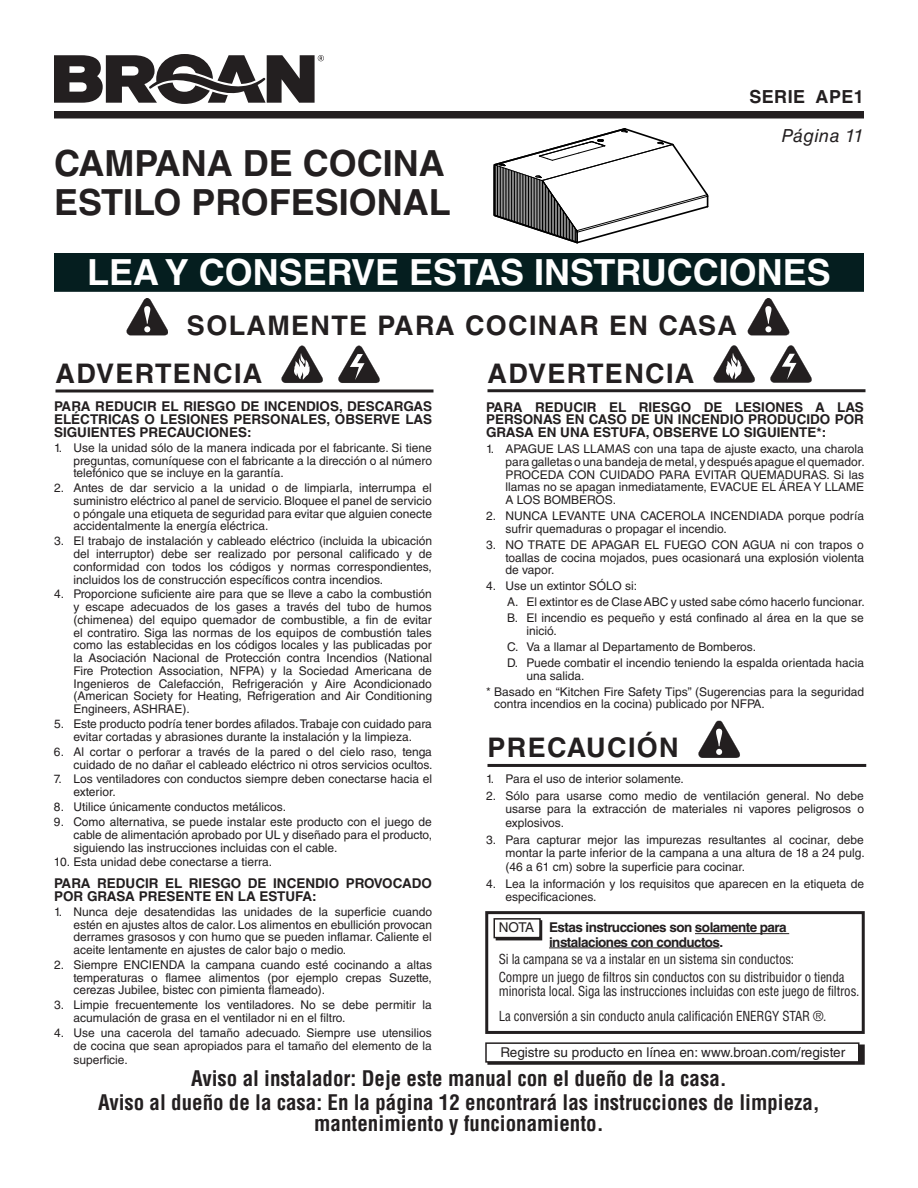
<style>
.page{position:relative;width:918px;height:1188px;background:#fff}
.page>*{position:absolute;margin:0;border:0;box-sizing:border-box;transform-origin:0 0}
.t1{font:700 36px/39px "Helvetica LT Std";color:#231f20}
.t2{font:700 36px "Helvetica LT Std";color:#fff}
.t3{font:700 27px/47.8px "Helvetica LT Std";letter-spacing:.05em;color:#231f20}
.t4{font:700 condensed 21px/24.3px "Helvetica LT Std";color:#231f20;text-align:center}
.t5{font:700 18px "Helvetica LT Std";letter-spacing:.025em;color:#231f20}
.t6{font:italic 18px "Helvetica LT Std";letter-spacing:.02em;color:#231f20}
.t7{font:700 13.5px/12.8px "Helvetica LT Std";color:#231f20;text-align:justify}
.t8{font:condensed 13.5px/17.5px "Helvetica LT Std";letter-spacing:-.01em;color:#231f20;scale:.96 1}
.t9{font:700 13.5px/14.2px "Helvetica LT Std";letter-spacing:-.04em;color:#231f20}
.t10{font:13.5px "Helvetica LT Std";color:#231f20}
.t11{font:12px/12.8px "Helvetica LT Std";color:#231f20;text-align:justify}
.s1{font-weight:400}
</style>
<div class="page">
<div style="left:54px;top:111px;width:810px;height:7px;background:#231f20"></div>
<svg style="left:54px;top:54px;width:270px;height:50px"></svg>
<hr style="left:56px;top:389px;width:378px;height:3px;background:#231f20">
<svg style="left:281px;top:346px;width:42px;height:37px"></svg>
<svg style="left:338px;top:346px;width:42px;height:37px"></svg>
<hr style="left:488px;top:764px;width:378px;height:3px;background:#231f20">
<svg style="left:698px;top:720px;width:42px;height:38px"></svg>
<div style="left:54px;top:254px;width:810px;height:39px;background:#051e1f"></div>
<hr style="left:54px;top:292px;width:810px;height:3px;background:#fff">
<svg style="left:127px;top:299px;width:41px;height:37px"></svg>
<svg style="left:748px;top:299px;width:41px;height:37px"></svg>
<hr style="left:488px;top:389px;width:378px;height:3px;background:#231f20">
<svg style="left:713px;top:345px;width:42px;height:38px"></svg>
<svg style="left:770px;top:345px;width:42px;height:38px"></svg>
<div style="left:496px;top:920px;width:46px;height:20px;border:2px solid #231f20"></div>
<div style="left:494px;top:919px;width:46px;height:19px;background:#fff"></div>
<div style="left:494px;top:918px;width:47px;height:20px;border:2px solid #231f20"></div>
<svg style="left:493px;top:128px;width:216px;height:116px"></svg>
<hr style="left:560px;top:207px;width:1px;height:30px;background:#000">
<hr style="left:559px;top:205px;width:1px;height:31px;background:#000">
<hr style="left:557px;top:203px;width:1px;height:33px;background:#000">
<hr style="left:556px;top:201px;width:1px;height:34px;background:#000">
<hr style="left:554px;top:198px;width:1px;height:37px;background:#000">
<hr style="left:553px;top:196px;width:1px;height:38px;background:#000">
<hr style="left:551px;top:194px;width:1px;height:40px;background:#000">
<hr style="left:550px;top:192px;width:1px;height:41px;background:#000">
<hr style="left:548px;top:190px;width:1px;height:43px;background:#000">
<hr style="left:547px;top:187px;width:1px;height:45px;background:#000">
<hr style="left:545px;top:185px;width:1px;height:47px;background:#000">
<hr style="left:544px;top:183px;width:1px;height:48px;background:#000">
<hr style="left:542px;top:181px;width:1px;height:50px;background:#000">
<div style="left:485px;top:911px;width:380px;height:123px;border:3px solid #231f20"></div>
<hr style="left:695px;top:933px;width:94px;height:1px;background:#231f20">
<hr style="left:549px;top:948px;width:171px;height:1px;background:#231f20">
<div style="left:487px;top:1045px;width:378px;height:20px;border:2px solid #231f20"></div>
<div style="left:486px;top:1043px;width:373px;height:19px;background:#fff"></div>
<div style="left:485px;top:1042px;width:375px;height:21px;border:2px solid #231f20"></div>
<h1 class="t1" style="left:54px;top:143px;width:398px">CAMPANA DE COCINA<br>ESTILO PROFESIONAL</h1>
<h3 class="t5" style="left:749px;top:86px;width:116px">SERIE APE1</h3>
<h3 class="t6" style="left:782px;top:125px;width:84px">Página 11</h3>
<h1 class="t2" style="left:87px;top:251px;width:745px">LEA Y CONSERVE ESTAS INSTRUCCIONES</h1>
<h2 class="t3" style="left:488px;top:301px;width:251px;text-indent:-301px">SOLAMENTE PARA COCINAR EN CASA<br>ADVERTENCIA</h2>
<p class="t7" style="left:486px;top:400px;width:379px">PARA REDUCIR EL RIESGO DE LESIONES A LAS PERSONAS EN CASO DE UN INCENDIO PRODUCIDO POR GRASA EN UNA ESTUFA, OBSERVE LO SIGUIENTE*:</p>
<p class="t11" style="left:506px;top:443px;width:361px;text-indent:-20px">1. APAGUE LAS LLAMAS con una tapa de ajuste exacto, una charola para galletas o una bandeja de metal, y después apague el quemador.<br>PROCEDA CON CUIDADO PARA EVITAR QUEMADURAS. Si las llamas no se apagan inmediatamente, EVACUE EL ÁREA Y LLAME A LOS BOMBEROS.</p>
<p class="t11" style="left:506px;top:510px;width:360px;text-indent:-20px">2. NUNCA LEVANTE UNA CACEROLA INCENDIADA porque podría sufrir quemaduras o propagar el incendio.</p>
<p class="t11" style="left:506px;top:538px;width:360px;text-indent:-20px">3. NO TRATE DE APAGAR EL FUEGO CON AGUA ni con trapos o toallas de cocina mojados, pues ocasionará una explosión violenta de vapor.</p>
<p class="t11" style="left:507px;top:578px;width:359px;line-height:16px;text-align:left;text-indent:-21px">4. Use un extintor SÓLO si:<br>A. El extintor es de Clase ABC y usted sabe cómo hacerlo funcionar.<br>B. El incendio es pequeño y está confinado al área en la que se</p>
<p class="t11" style="left:507px;top:623px;width:359px;line-height:16px;text-align:left;text-indent:20px">inició.<br>C. Va a llamar al Departamento de Bomberos.<br>D. Puede combatir el incendio teniendo la espalda orientada hacia</p>
<p class="t11" style="left:486px;top:667px;width:380px;line-height:16px;text-indent:40px">una salida.<br>* Basado en “Kitchen Fire Safety Tips” (Sugerencias para la seguridad</p>
<p class="t11" style="left:494px;top:698px;width:272px">contra incendios en la cocina) publicado por NFPA.</p>
<h2 class="t3" style="left:56px;top:349px;width:208px">ADVERTENCIA</h2>
<p class="t7" style="left:54px;top:400px;width:380px">PARA REDUCIR EL RIESGO DE INCENDIOS, DESCARGAS ELÉCTRICAS O LESIONES PERSONALES, OBSERVE LAS SIGUIENTES PRECAUCIONES:</p>
<p class="t11" style="left:74px;top:441px;width:360px;text-indent:-20px">1. Use la unidad sólo de la manera indicada por el fabricante. Si tiene preguntas, comuníquese con el fabricante a la dirección o al número telefónico que se incluye en la garantía.</p>
<p class="t11" style="left:74px;top:482px;width:360px;text-indent:-20px">2. Antes de dar servicio a la unidad o de limpiarla, interrumpa el suministro eléctrico al panel de servicio. Bloquee el panel de servicio o póngale una etiqueta de seguridad para evitar que alguien conecte accidentalmente la energía eléctrica.</p>
<p class="t11" style="left:74px;top:535px;width:360px;text-indent:-20px">3. El trabajo de instalación y cableado eléctrico (incluida la ubicación del interruptor) debe ser realizado por personal calificado y de conformidad con todos los códigos y normas correspondientes, incluidos los de construcción específicos contra incendios.</p>
<p class="t11" style="left:74px;top:588px;width:360px;text-indent:-20px">4. Proporcione suficiente aire para que se lleve a cabo la combustión y escape adecuados de los gases a través del tubo de humos (chimenea) del equipo quemador de combustible, a fin de evitar el contratiro. Siga las normas de los equipos de combustión tales como las establecidas en los códigos locales y las publicadas por la Asociación Nacional de Protección contra Incendios (National Fire Protection Association, NFPA) y la Sociedad Americana de Ingenieros de Calefacción, Refrigeración y Aire Acondicionado (American Society for Heating, Refrigeration and Air Conditioning Engineers, ASHRAE).</p>
<p class="t11" style="left:54px;top:717px;width:379px;text-align:center">5. Este producto podría tener bordes afilados. Trabaje con cuidado para evitar cortadas y abrasiones durante la instalación y la limpieza.</p>
<p class="t11" style="left:54px;top:745px;width:380px;text-align:right">6. Al cortar o perforar a través de la pared o del cielo raso, tenga cuidado de no dañar el cableado eléctrico ni otros servicios ocultos.</p>
<p class="t11" style="left:73px;top:773px;width:360px;text-indent:-20px">7. Los ventiladores con conductos siempre deben conectarse hacia el exterior.</p>
<p class="t11" style="left:54px;top:801px;width:234px">8. Utilice únicamente conductos metálicos.</p>
<p class="t11" style="left:73px;top:815px;width:360px;text-indent:-20px">9. Como alternativa, se puede instalar este producto con el juego de cable de alimentación aprobado por UL y diseñado para el producto, siguiendo las instrucciones incluidas con el cable.</p>
<p class="t11" style="left:54px;top:856px;width:220px">10. Esta unidad debe conectarse a tierra.</p>
<p class="t7" style="left:54px;top:877px;width:380px">PARA REDUCIR EL RIESGO DE INCENDIO PROVOCADO<br>POR GRASA PRESENTE EN LA ESTUFA:</p>
<p class="t11" style="left:74px;top:905px;width:360px;text-indent:-20px">1. Nunca deje desatendidas las unidades de la superficie cuando estén en ajustes altos de calor. Los alimentos en ebullición provocan derrames grasosos y con humo que se pueden inflamar. Caliente el aceite lentamente en ajustes de calor bajo o medio.</p>
<p class="t11" style="left:74px;top:958px;width:360px;text-indent:-20px">2. Siempre ENCIENDA la campana cuando esté cocinando a altas temperaturas o flamee alimentos (por ejemplo crepas Suzette, cerezas Jubilee, bistec con pimienta flameado).</p>
<p class="t11" style="left:74px;top:999px;width:360px;text-indent:-20px">3. Limpie frecuentemente los ventiladores. No se debe permitir la acumulación de grasa en el ventilador ni en el filtro.</p>
<p class="t11" style="left:54px;top:1026px;width:379px;text-align:right">4. Use una cacerola del tamaño adecuado. Siempre use utensilios de cocina que sean apropiados para el tamaño del elemento de la</p>
<p class="t11" style="left:74px;top:1053px;width:56px">superficie.</p>
<h2 class="t3" style="left:488px;top:724px;width:193px">PRECAUCIÓN</h2>
<p class="t11" style="left:486px;top:773px;width:199px">1. Para el uso de interior solamente.</p>
<p class="t11" style="left:506px;top:789px;width:360px;line-height:13.5px;text-indent:-20px">2. Sólo para usarse como medio de ventilación general. No debe usarse para la extracción de materiales ni vapores peligrosos o explosivos.</p>
<p class="t11" style="left:506px;top:833px;width:361px;line-height:13.5px;text-indent:-20px">3. Para capturar mejor las impurezas resultantes al cocinar, debe montar la parte inferior de la campana a una altura de 18 a 24 pulg. (46 a 61 cm) sobre la superficie para cocinar.</p>
<p class="t11" style="left:505px;top:877px;width:360px;line-height:13.5px;text-indent:-19px">4. Lea la información y los requisitos que aparecen en la etiqueta de especificaciones.</p>
<p class="t9" style="left:549px;top:920px;width:239px;text-indent:-50px"><span class="s1">NOTA</span> Estas instrucciones son solamente para instalaciones con conductos.</p>
<p class="t8" style="left:499px;top:950px;width:362px">Si la campana se va a instalar en un sistema sin conductos:<br>Compre un juego de filtros sin conductos con su distribuidor o tienda</p>
<p class="t8" style="left:499px;top:978px;width:377px;line-height:25px">minorista local. Siga las instrucciones incluidas con este juego de filtros.<br>La conversión a sin conducto anula calificación ENERGY STAR ®.</p>
<p class="t10" style="left:500px;top:1044px;width:346px">Registre su producto en línea en: www.broan.com/register</p>
<h3 class="t4" style="left:98px;top:1066px;width:723px">Aviso al instalador: Deje este manual con el dueño de la casa.<br>Aviso al dueño de la casa: En la página 12 encontrará las instrucciones de limpieza,</h3>
<h3 class="t4" style="left:314px;top:1111px;width:291px">mantenimiento y funcionamiento.</h3>
</div>
